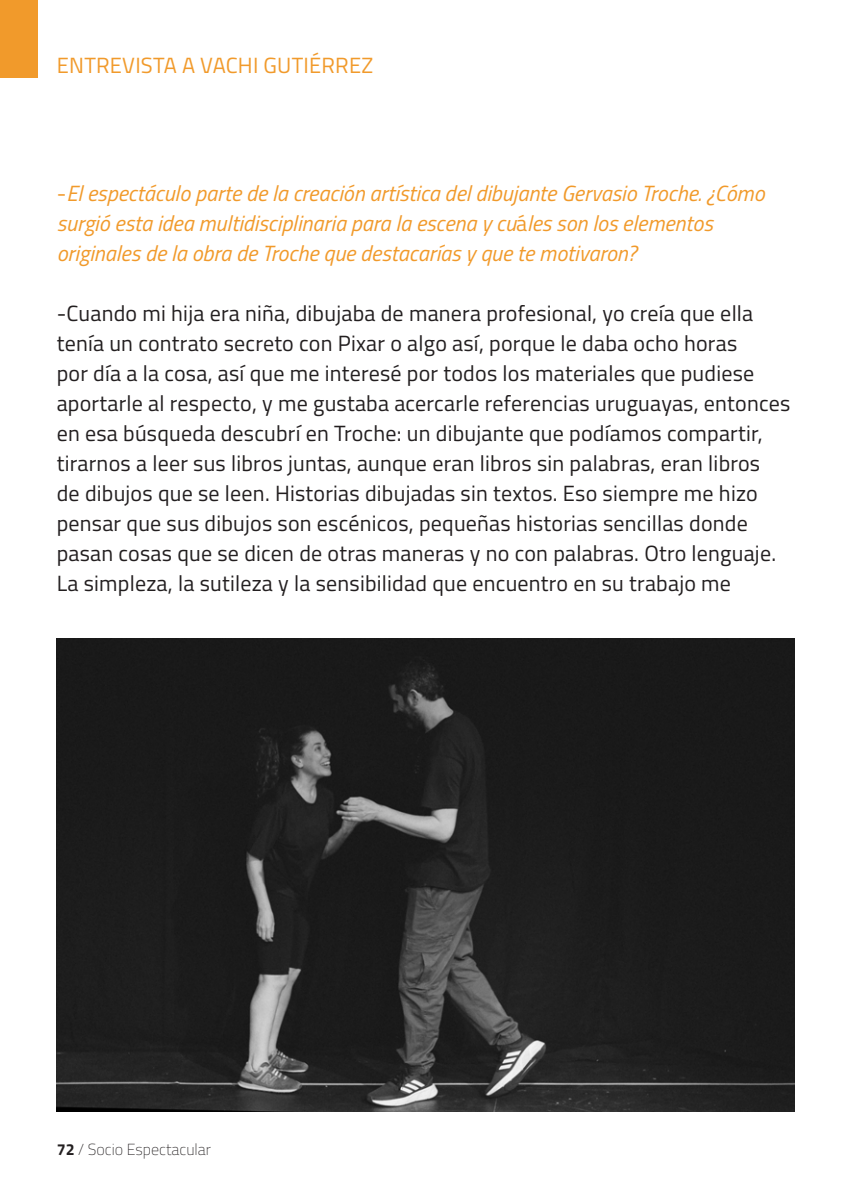
<style>
.page{position:relative;width:851px;height:1191px;background:#fff}
.page>*{position:absolute;margin:0;border:0;box-sizing:border-box;transform-origin:0 0}
.t1{font:22px/30px "Titillium Web";letter-spacing:.01em;color:#231f20}
.t2{font:italic 22px/30px "Titillium Web";color:#f19a2b}
.t3{font:22px "Titillium Web";letter-spacing:.01em;color:#f19a2b}
.t4{font:200 16px "Titillium Web";color:#231f20}
.s1{font-style:normal}
.s2{font-weight:700}
</style>
<div class="page">
<div style="left:0;top:0;width:38px;height:77px;background:#f19a2b"></div>
<img style="left:57px;top:638px;width:737px;height:473px">
<p class="t3" style="left:57px;top:49px;width:318px">ENTREVISTA A VACHI GUTIÉRREZ</p>
<p class="t2" style="left:57px;top:177px;width:709px"><span class="s1">-</span>El espectáculo parte de la creación artística del dibujante Gervasio Troche. ¿Cómo surgió esta idea multidisciplinaria para la escena y cu<span class="s1">á</span>les son los elementos originales de la obra de Troche que destacarías y que te motivaron?</p>
<p class="t1" style="left:57px;top:297px;width:735px">-Cuando mi hija era niña, dibujaba de manera profesional, yo creía que ella tenía un contrato secreto con Pixar o algo así, porque le daba ocho horas<br>por día a la cosa, así que me interesé por todos los materiales que pudiese aportarle al respecto, y me gustaba acercarle referencias uruguayas, entonces en esa búsqueda descubrí en Troche: un dibujante que podíamos compartir, tirarnos a leer sus libros juntas, aunque eran libros sin palabras, eran libros<br>de dibujos que se leen. Historias dibujadas sin textos. Eso siempre me hizo pensar que sus dibujos son escénicos, pequeñas historias sencillas donde pasan cosas que se dicen de otras maneras y no con palabras. Otro lenguaje.<br>La simpleza, la sutileza y la sensibilidad que encuentro en su trabajo me</p>
<p class="t4" style="left:57px;top:1138px;width:156px"><span class="s2">72</span> / Socio Espectacular</p>
</div>
